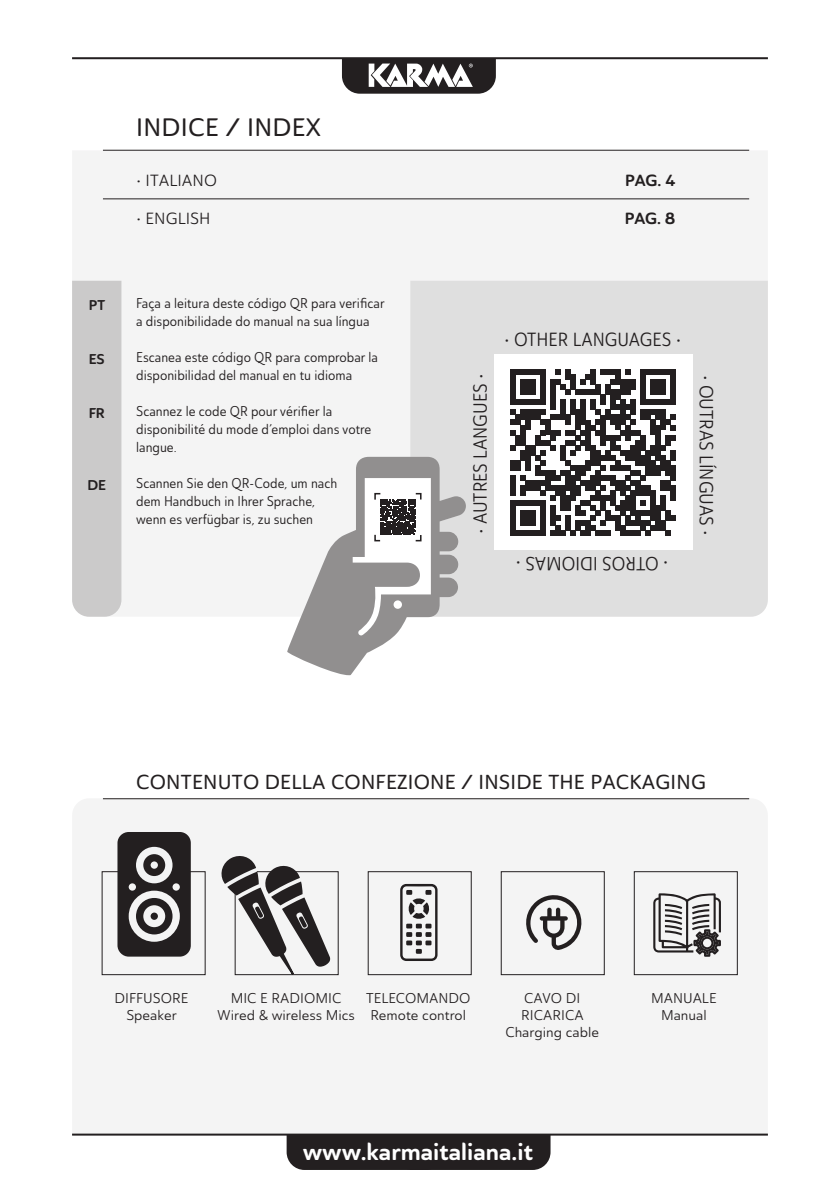
<style>
.page{position:relative;width:840px;height:1191px;background:#fff}
.page>*{position:absolute;margin:0;border:0;box-sizing:border-box;transform-origin:0 0}
.t1{font:25px "Ainslie Sans Nor Med";letter-spacing:.01em;color:#231f20}
.t2{font:24px "Ainslie Sans Nor Bol";color:#fff}
.t3{font:20px "Ainslie Sans Nor Med";letter-spacing:.01em;color:#231f20}
.t4{font:18.8px "Ainslie Sans Con Reg";color:#231f20}
.t5{font:16px "Ainslie Sans Nor Reg";color:#231f20}
.t6{font:16px "Ainslie Sans Nor Bol";color:#231f20}
.t7{font:16px "Ainslie Sans Nor Bol";color:#fff}
.t8{font:14px/18px "Ainslie Sans Con Reg";color:#231f20}
.t9{font:14px/16.8px "Ainslie Sans Nor Reg";color:#231f20;text-align:center}
.t10{font:14px "Ainslie Sans Nor Bol";color:#231f20}
</style>
<div class="page">
<hr style="left:72px;top:57px;width:695px;height:2px;background:#231f20">
<hr style="left:72px;top:1133px;width:695px;height:2px;background:#231f20">
<div style="left:72px;top:798px;width:695px;height:336px;background:#f4f4f4"></div>
<div style="left:286px;top:1135px;width:264px;height:35px;background:#231f20"></div>
<svg style="left:342px;top:59px;width:153px;height:35px"></svg>
<div style="left:72px;top:150px;width:695px;height:466px;background:#f4f4f4"></div>
<div style="left:410px;top:281px;width:357px;height:336px;background:#dfdfdf"></div>
<div style="left:493px;top:354px;width:199px;height:196px;background:#fff"></div>
<svg style="left:510px;top:370px;width:165px;height:165px"></svg>
<svg style="left:287px;top:457px;width:179px;height:219px"></svg>
<div style="left:72px;top:281px;width:49px;height:336px;background:#cbcaca"></div>
<hr style="left:103px;top:150px;width:645px;height:1px;background:#231f20">
<hr style="left:103px;top:798px;width:645px;height:1px;background:#231f20">
<div style="left:633px;top:871px;width:104px;height:104px;border:1px solid #231f20"></div>
<svg style="left:653px;top:893px;width:67px;height:63px"></svg>
<div style="left:500px;top:871px;width:104px;height:104px;border:1px solid #231f20"></div>
<div style="left:102px;top:871px;width:103px;height:104px;border:1px solid #231f20"></div>
<svg style="left:117px;top:832px;width:74px;height:124px"></svg>
<div style="left:367px;top:871px;width:104px;height:104px;border:1px solid #231f20"></div>
<svg style="left:400px;top:884px;width:37px;height:77px"></svg>
<hr style="left:103px;top:198px;width:645px;height:1px;background:#231f20">
<svg style="left:219px;top:853px;width:111px;height:150px"></svg>
<svg style="left:523px;top:894px;width:61px;height:56px"></svg>
<p class="t10" style="left:89px;top:296px;width:18px">PT</p>
<p class="t10" style="left:89px;top:350px;width:18px">ES</p>
<p class="t10" style="left:89px;top:404px;width:18px">FR</p>
<p class="t10" style="left:87px;top:476px;width:20px">DE</p>
<h1 class="t1" style="left:136px;top:112px;width:186px">INDICE / INDEX</h1>
<p class="t5" style="left:136px;top:170px;width:82px">• ITALIANO</p>
<p class="t5" style="left:136px;top:209px;width:76px">• ENGLISH</p>
<p class="t8" style="left:136px;top:294px;width:250px">Faça a leitura deste código QR para verificar a disponibilidade do manual na sua língua</p>
<p class="t8" style="left:136px;top:348px;width:243px">Escanea este código QR para comprobar la disponibilidad del manual en tu idioma</p>
<p class="t8" style="left:136px;top:402px;width:237px">Scannez le code QR pour vérifier la disponibilité du mode d’emploi dans votre langue.</p>
<p class="t8" style="left:136px;top:474px;width:203px">Scannen Sie den QR-Code, um nach dem Handbuch in Ihrer Sprache, wenn es verfügbar is, zu suchen</p>
<p class="t6" style="left:624px;top:170px;width:52px">PAG. 4</p>
<p class="t6" style="left:624px;top:208px;width:52px">PAG. 8</p>
<h3 class="t4" style="left:504px;top:328px;width:179px">• OTHER LANGUAGES •</h3>
<h3 class="t4" style="left:468px;top:534px;width:162px;rotate:-90deg">• AUTRES LANGUES •</h3>
<h3 class="t4" style="left:717px;top:374px;width:162px;rotate:90deg">• OUTRAS LÍNGUAS •</h3>
<h3 class="t4" style="left:668px;top:574px;width:155px;rotate:-180deg">• OTROS IDIOMAS •</h3>
<h3 class="t3" style="left:136px;top:769px;width:571px">CONTENUTO DELLA CONFEZIONE / INSIDE THE PACKAGING</h3>
<p class="t9" style="left:114px;top:990px;width:75px">DIFFUSORE<br>Speaker</p>
<p class="t9" style="left:217px;top:990px;width:139px">MIC E RADIOMIC<br>Wired &amp; wireless Mics</p>
<p class="t9" style="left:366px;top:990px;width:106px">TELECOMANDO<br>Remote control</p>
<p class="t9" style="left:505px;top:990px;width:95px">CAVO DI<br>RICARICA<br>Charging cable</p>
<p class="t9" style="left:650px;top:990px;width:67px">MANUALE<br>Manual</p>
<h2 class="t2" style="left:302px;top:1135px;width:232px">www.karmaitaliana.it</h2>
<p class="t7" style="left:412px;top:1139px;width:11px">2</p>
</div>
